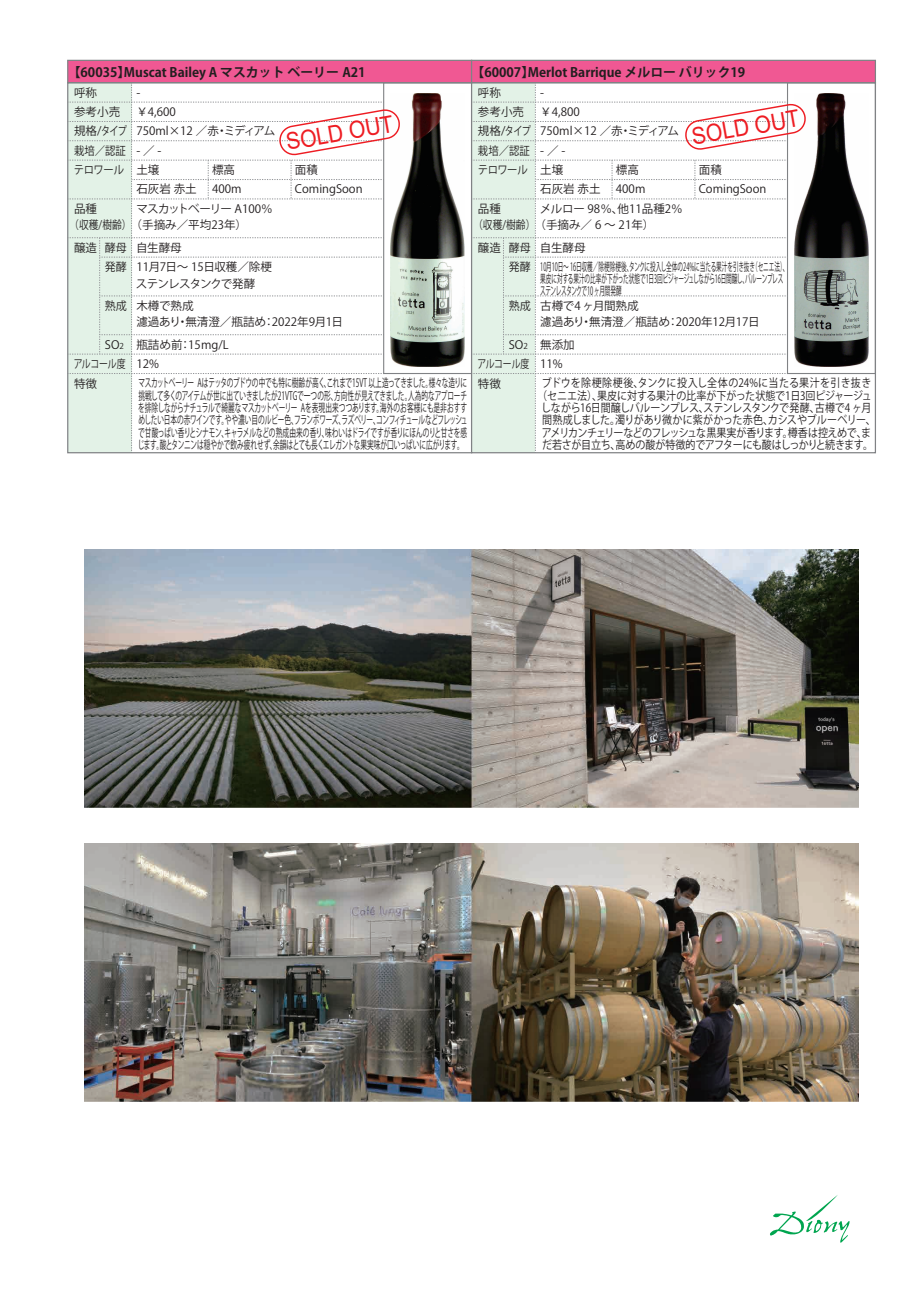
<style>
.page{position:relative;width:919px;height:1289px;background:#fff}
.page>*{position:absolute;margin:0;border:0;box-sizing:border-box;transform-origin:0 0}
.t1{font:23.55px "Arial";color:#ee1d23;scale:.9 1}
.t2{font:700 12.9px "Koz Go Pro";color:#231f20}
.t3{font:11.55px/12.3px "Koz Go Pro";color:#231f20;text-align:justify;scale:.58 1}
.t4{font:11.55px/19.4px "Koz Go Pro";color:#231f20}
.t5{font:11.55px/12.3px "Koz Go Pro";letter-spacing:-.02em;color:#231f20;text-align:center;scale:.87 1}
.t6{font:11.55px/12px "Koz Go Pro";letter-spacing:-.02em;color:#231f20;scale:.49 1}
.t7{font:11.55px/16.5px "Koz Go Pro";color:#231f20;scale:.95 1}
.t8{font:11.55px/16.5px "Koz Go Pro";letter-spacing:-.04em;color:#231f20}
.t9{font:11.55px/19.5px "Koz Go Pro";letter-spacing:-.02em;color:#231f20;scale:.77 1}
.t10{font:11.55px "Koz Go Pro";letter-spacing:-.06em;color:#231f20}
.t11{font:11.55px "Koz Go Pro";color:#231f20;scale:.9 1}
.s1{font-size:8.1px}
</style>
<div class="page">
<svg style="left:770px;top:1195px;width:79px;height:47px"></svg>
<img style="left:400px;top:94px;width:64px;height:272px">
<div style="left:67px;top:60px;width:405px;height:23px;background:#f05893;border:1px solid #808285"></div>
<div style="left:383px;top:82px;width:89px;height:292px;border:1px solid #808285"></div>
<img style="left:806px;top:94px;width:62px;height:272px">
<div style="left:471px;top:60px;width:404px;height:23px;background:#f05893;border:1px solid #808285"></div>
<div style="left:786px;top:82px;width:89px;height:292px;border:1px solid #808285"></div>
<img style="left:84px;top:843px;width:774px;height:258px">
<img style="left:84px;top:549px;width:774px;height:258px">
<svg style="left:68px;top:83px;width:332px;height:370px"></svg>
<svg style="left:471px;top:83px;width:335px;height:370px"></svg>
<p class="t2" style="left:68px;top:63px;width:299px">【60035】Muscat Bailey A マスカット ベーリー A21</p>
<p class="t2" style="left:471px;top:63px;width:275px">【60007】Merlot Barrique メルロー バリック19</p>
<p class="t4" style="left:74px;top:83px;width:48px">呼称<br>参考小売</p>
<p class="t4" style="left:136px;top:83px;width:41px">-￥4,600</p>
<p class="t4" style="left:136px;top:122px;width:140px">750ml×12 ／赤・ミディアム-／-<br>土壌<br>石灰岩 赤土</p>
<p class="t4" style="left:74px;top:122px;width:54px">規格/タイプ栽培／認証</p>
<p class="t4" style="left:212px;top:160px;width:31px">標高<br>400m</p>
<p class="t11" style="left:74px;top:162px;width:57px">テロワール</p>
<p class="t4" style="left:69px;top:201px;width:179px;line-height:16.5px;text-indent:5px">品種<br>（収穫/樹齢）（手摘み／平均23年）</p>
<p class="t4" style="left:74px;top:238px;width:25px">醸造</p>
<p class="t10" style="left:136px;top:201px;width:138px">マスカットベーリー A100％</p>
<p class="t7" style="left:105px;top:239px;width:82px">酵母 自生酵母</p>
<p class="t4" style="left:478px;top:83px;width:48px">呼称<br>参考小売</p>
<p class="t4" style="left:540px;top:83px;width:41px">-￥4,800</p>
<h1 class="t1" style="left:283px;top:126px;width:122px;rotate:-10deg">SOLD OUT</h1>
<h1 class="t1" style="left:689px;top:120px;width:122px;rotate:-10deg">SOLD OUT</h1>
<p class="t4" style="left:540px;top:122px;width:140px">750ml×12 ／赤・ミディアム-／-<br>土壌<br>石灰岩 赤土</p>
<p class="t4" style="left:478px;top:122px;width:54px">規格/タイプ栽培／認証</p>
<p class="t4" style="left:295px;top:160px;width:69px">面積<br>ComingSoon</p>
<p class="t4" style="left:698px;top:160px;width:69px">面積<br>ComingSoon</p>
<p class="t4" style="left:616px;top:160px;width:31px">標高<br>400m</p>
<p class="t11" style="left:477px;top:162px;width:57px">テロワール</p>
<p class="t4" style="left:473px;top:201px;width:183px;line-height:16.5px;text-indent:5px">品種<br>（収穫/樹齢）（手摘み／ 6 ～ 21年）</p>
<p class="t4" style="left:478px;top:238px;width:25px">醸造</p>
<p class="t4" style="left:539px;top:199px;width:144px">メルロー 98％、他11品種2％</p>
<p class="t7" style="left:508px;top:239px;width:82px">酵母 自生酵母</p>
<p class="t7" style="left:105px;top:259px;width:25px">発酵</p>
<p class="t8" style="left:136px;top:259px;width:137px">11月7日～ 15日収穫／除梗ステンレスタンクで発酵</p>
<p class="t7" style="left:136px;top:297px;width:219px;text-indent:-31px">熟成 木樽で熟成<br>濾過あり・無清澄／瓶詰め：2022年9月1日</p>
<p class="t6" style="left:540px;top:261px;width:508px">10月10日～ 16日収穫／除梗除梗後、タンクに投入し全体の24%に当たる果汁を引き抜き（セニエ法）、果皮に対する果汁の比率が下がった状態で1日3回ピジャージュしながら16日間醸し、バルーンプレスステンレスタンクで10 ヶ月間発酵</p>
<p class="t7" style="left:540px;top:297px;width:232px;text-indent:-31px">熟成 古樽で4 ヶ月間熟成<br>濾過あり・無清澄／瓶詰め：2020年12月17日</p>
<p class="t7" style="left:508px;top:259px;width:25px">発酵</p>
<p class="t4" style="left:105px;top:335px;width:20px">SO<span class="s1">2</span></p>
<p class="t4" style="left:136px;top:335px;width:94px">瓶詰め前：15mg/L</p>
<p class="t4" style="left:508px;top:335px;width:20px">SO<span class="s1">2</span></p>
<p class="t4" style="left:540px;top:335px;width:36px">無添加</p>
<p class="t9" style="left:74px;top:354px;width:69px">アルコール度特徴</p>
<p class="t4" style="left:136px;top:354px;width:24px">12%</p>
<p class="t3" style="left:138px;top:377px;width:570px">マスカットベーリー Aはテッタのブドウの中でも特に樹齢が高く、これまで15VT 以上造ってきました。様々な造りに挑戦して多くのアイテムが世に出ていきましたが21VTGで一つの形、方向性が見えてきました。人為的なアプローチを排除しながらナチュラルで綺麗なマスカットベーリー Aを表現出来つつあります。海外のお客様にも是非おすすめしたい日本の赤ワインです。やや濃い目のルビー色、フランボワーズ、ラズベリー、コンフィチュールなどフレッシュで甘酸っぱい香りとシナモン、キャラメルなどの熟成由来の香り、味わいはドライですが香りにほんのりと甘さを感じます。酸とタンニンは穏やかで飲み疲れせず、余韻はとても長くエレガントな果実味が口いっぱいに広がります。</p>
<p class="t9" style="left:477px;top:354px;width:69px">アルコール度特徴</p>
<p class="t4" style="left:540px;top:354px;width:24px">11%</p>
<p class="t5" style="left:537px;top:377px;width:391px">ブドウを除梗除梗後、タンクに投入し全体の24%に当たる果汁を引き抜き（セニエ法）、果皮に対する果汁の比率が下がった状態で1日3回ピジャージュしながら16日間醸しバルーンプレス、ステンレスタンクで発酵、古樽で4 ヶ月間熟成しました。濁りがあり微かに紫がかった赤色、カシスやブルーベリー、アメリカンチェリーなどのフレッシュな黒果実が香ります。樽香は控えめで、まだ若さが目立ち、高めの酸が特徴的でアフターにも酸はしっかりと続きます。</p>
</div>
